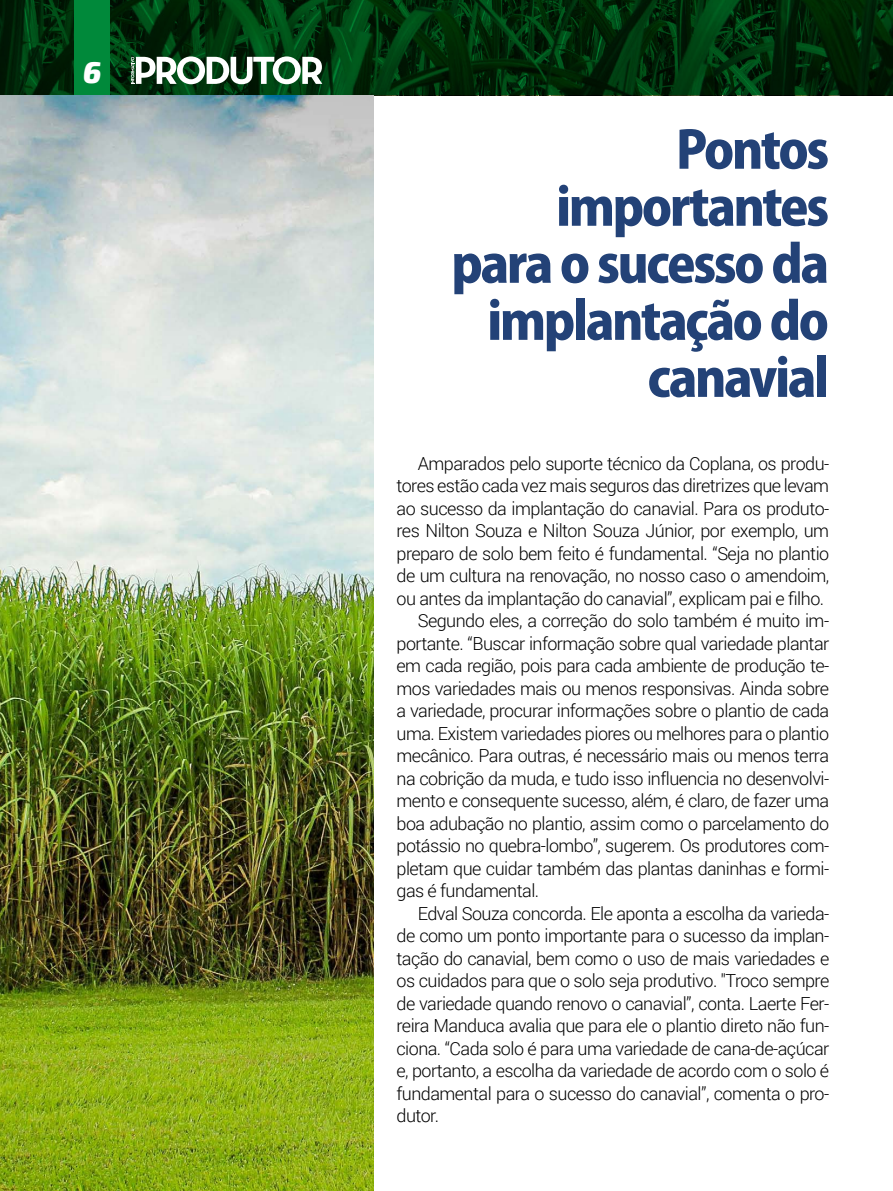
<style>
.page{position:relative;width:893px;height:1191px;background:#fff}
.page>*{position:absolute;margin:0;border:0;box-sizing:border-box;transform-origin:0 0}
.t1{font:800 51px/57px "Koz Go Pro";letter-spacing:-.05em;color:#234277;text-align:right}
.t2{font:italic 900 30px "Exo 2";color:#fff}
.t3{font:300 18px "Roboto";letter-spacing:-.03em;color:#000}
</style>
<div class="page">
<svg style="left:0;top:0;width:893px;height:95px;background:#00300b"></svg>
<div style="left:74px;top:0;width:36px;height:95px;background:#00893a"></div>
<svg style="left:131px;top:56px;width:191px;height:28px"></svg>
<img style="left:0;top:95px;width:373px;height:1096px">
<h2 class="t2" style="left:83px;top:54px;width:20px">6</h2>
<h1 class="t1" style="left:451px;top:125px;width:379px">Pontos importantes para o sucesso da implantação do canavial</h1>
<p class="t3" style="left:418px;top:451px;width:413px">Amparados pelo suporte técnico da Coplana, os produ-</p>
<p class="t3" style="left:396px;top:473px;width:434px">tores estão cada vez mais seguros das diretrizes que levam</p>
<p class="t3" style="left:396px;top:496px;width:434px">ao sucesso da implantação do canavial. Para os produto-</p>
<p class="t3" style="left:396px;top:518px;width:434px">res Nilton Souza e Nilton Souza Júnior, por exemplo, um</p>
<p class="t3" style="left:396px;top:541px;width:434px">preparo de solo bem feito é fundamental. “Seja no plantio</p>
<p class="t3" style="left:396px;top:563px;width:434px">de um cultura na renovação, no nosso caso o amendoim,</p>
<p class="t3" style="left:396px;top:586px;width:429px">ou antes da implantação do canavial”, explicam pai e filho.</p>
<p class="t3" style="left:418px;top:608px;width:413px">Segundo eles, a correção do solo também é muito im-</p>
<p class="t3" style="left:396px;top:631px;width:434px">portante. “Buscar informação sobre qual variedade plantar</p>
<p class="t3" style="left:396px;top:653px;width:434px">em cada região, pois para cada ambiente de produção te-</p>
<p class="t3" style="left:396px;top:676px;width:434px">mos variedades mais ou menos responsivas. Ainda sobre</p>
<p class="t3" style="left:396px;top:698px;width:434px">a variedade, procurar informações sobre o plantio de cada</p>
<p class="t3" style="left:396px;top:721px;width:434px">uma. Existem variedades piores ou melhores para o plantio</p>
<p class="t3" style="left:396px;top:743px;width:434px">mecânico. Para outras, é necessário mais ou menos terra</p>
<p class="t3" style="left:396px;top:766px;width:434px">na cobrição da muda, e tudo isso influencia no desenvolvi-</p>
<p class="t3" style="left:396px;top:788px;width:434px">mento e consequente sucesso, além, é claro, de fazer uma</p>
<p class="t3" style="left:396px;top:811px;width:434px">boa adubação no plantio, assim como o parcelamento do</p>
<p class="t3" style="left:396px;top:833px;width:434px">potássio no quebra-lombo”, sugerem. Os produtores com-</p>
<p class="t3" style="left:396px;top:856px;width:434px">pletam que cuidar também das plantas daninhas e formi-</p>
<p class="t3" style="left:396px;top:878px;width:144px">gas é fundamental.</p>
<p class="t3" style="left:418px;top:901px;width:413px">Edval Souza concorda. Ele aponta a escolha da varieda-</p>
<p class="t3" style="left:396px;top:923px;width:434px">de como um ponto importante para o sucesso da implan-</p>
<p class="t3" style="left:396px;top:946px;width:434px">tação do canavial, bem como o uso de mais variedades e</p>
<p class="t3" style="left:396px;top:968px;width:434px">os cuidados para que o solo seja produtivo. "Troco sempre</p>
<p class="t3" style="left:396px;top:991px;width:434px">de variedade quando renovo o canavial”, conta. Laerte Fer-</p>
<p class="t3" style="left:396px;top:1013px;width:434px">reira Manduca avalia que para ele o plantio direto não fun-</p>
<p class="t3" style="left:396px;top:1036px;width:434px">ciona. “Cada solo é para uma variedade de cana-de-açúcar</p>
<p class="t3" style="left:396px;top:1058px;width:434px">e, portanto, a escolha da variedade de acordo com o solo é</p>
<p class="t3" style="left:396px;top:1081px;width:434px">fundamental para o sucesso do canavial”, comenta o pro-</p>
<p class="t3" style="left:396px;top:1103px;width:44px">dutor.</p>
</div>
